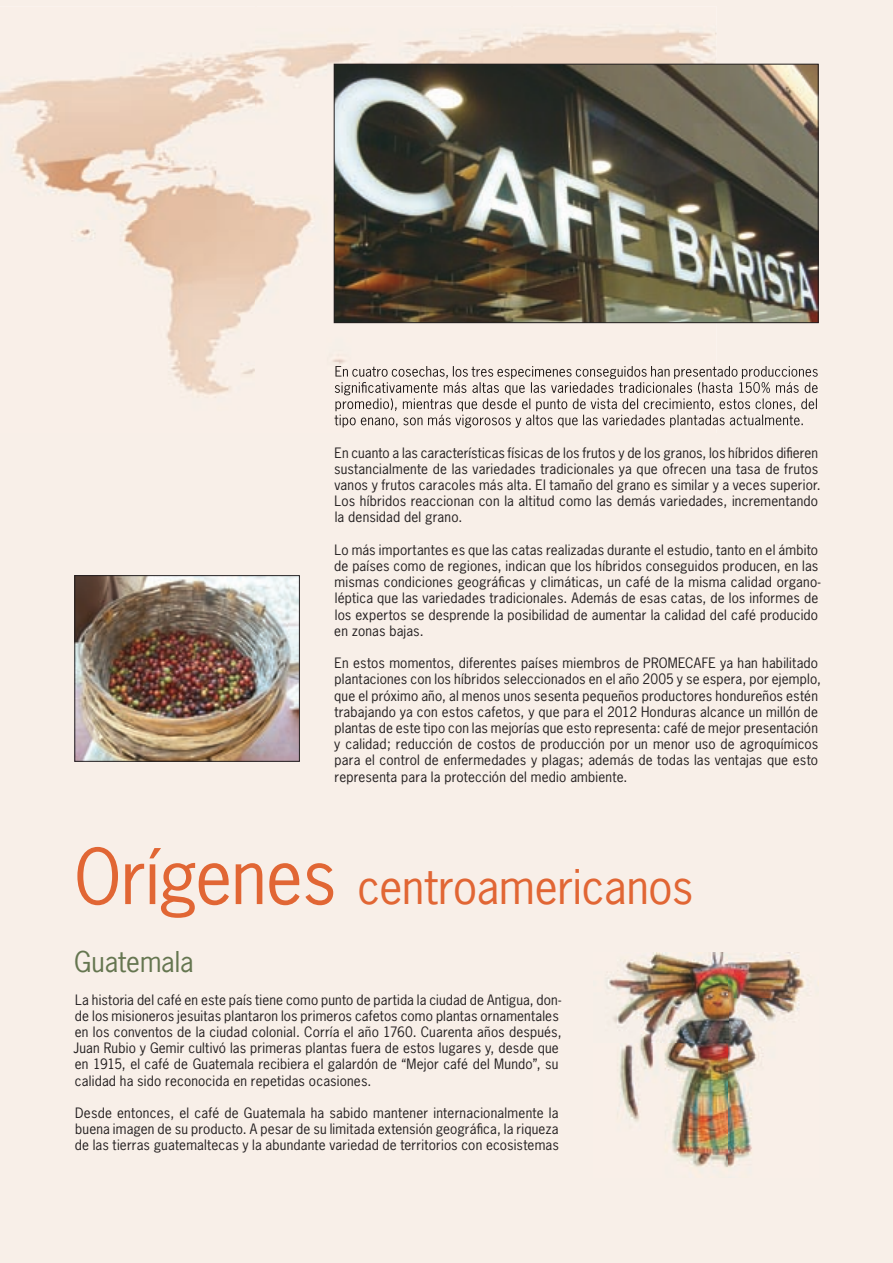
<style>
.page{position:relative;width:893px;height:1263px;background:#f8efe8}
.page>*{position:absolute;margin:0;border:0;box-sizing:border-box;transform-origin:0 0}
.t1{font:45px "News Gothic";letter-spacing:-.005em;color:#e16634}
.t2{font:27px "News Gothic";letter-spacing:-.005em;color:#657650}
.t3{font:13.5px/16.2px "News Gothic";letter-spacing:.015em;color:#231f20}
.s1{font-size:72px}
</style>
<div class="page">
<svg style="left:717px;top:366px;width:101px;height:13px"></svg>
<svg style="left:717px;top:382px;width:101px;height:13px"></svg>
<svg style="left:717px;top:398px;width:101px;height:13px"></svg>
<svg style="left:717px;top:415px;width:86px;height:13px"></svg>
<img style="left:76px;top:577px;width:222px;height:183px">
<div style="left:74px;top:575px;width:226px;height:187px;border:1px solid #231f20"></div>
<img style="left:593px;top:952px;width:226px;height:226px">
<img style="left:0;top:6px;width:717px;height:427px">
<img style="left:335px;top:366px;width:382px;height:13px">
<img style="left:335px;top:382px;width:382px;height:13px">
<img style="left:335px;top:398px;width:382px;height:13px">
<img style="left:334px;top:415px;width:383px;height:13px">
<img style="left:336px;top:66px;width:481px;height:255px">
<div style="left:334px;top:64px;width:485px;height:259px;border:1px solid #231f20"></div>
<p class="t3" style="left:334px;top:444px;width:488px">En cuanto a las características físicas de los frutos y de los granos, los híbridos difieren sustancialmente de las variedades tradicionales ya que ofrecen una tasa de frutos vanos y frutos caracoles más alta. El tamaño del grano es similar y a veces superior.<br>Los híbridos reaccionan con la altitud como las demás variedades, incrementando la densidad del grano.</p>
<p class="t3" style="left:334px;top:541px;width:488px">Lo más importantes es que las catas realizadas durante el estudio, tanto en el ámbito de países como de regiones, indican que los híbridos conseguidos producen, en las mismas condiciones geográficas y climáticas, un café de la misma calidad organo&shy;léptica que las variedades tradicionales. Además de esas catas, de los informes de los expertos se desprende la posibilidad de aumentar la calidad del café producido en zonas bajas.</p>
<p class="t3" style="left:334px;top:655px;width:488px">En estos momentos, diferentes países miembros de PROMECAFE ya han habilitado plantaciones con los híbridos seleccionados en el año 2005 y se espera, por ejemplo, que el próximo año, al menos unos sesenta pequeños productores hondureños estén trabajando ya con estos cafetos, y que para el 2012 Honduras alcance un millón de plantas de este tipo con las mejorías que esto representa: café de mejor presentación y calidad; reducción de costos de producción por un menor uso de agroquímicos para el control de enfermedades y plagas; además de todas las ventajas que esto representa para la protección del medio ambiente.</p>
<h1 class="t1" style="left:74px;top:858px;width:621px"><span class="s1">Orígenes</span> centroamericanos</h1>
<h2 class="t2" style="left:74px;top:944px;width:121px">Guatemala</h2>
<p class="t3" style="left:74px;top:991px;width:490px">La historia del café en este país tiene como punto de partida la ciudad de Antigua, don&shy;de los misioneros jesuitas plantaron los primeros cafetos como plantas ornamentales en los conventos de la ciudad colonial. Corría el año 1760. Cuarenta años después, Juan Rubio y Gemir cultivó las primeras plantas fuera de estos lugares y, desde que en 1915, el café de Guatemala recibiera el galardón de “Mejor café del Mundo”, su calidad ha sido reconocida en repetidas ocasiones.</p>
<p class="t3" style="left:75px;top:1105px;width:485px;text-align:justify">Desde entonces, el café de Guatemala ha sabido mantener internacionalmente la buena imagen de su producto. A pesar de su limitada extensión geográfica, la riqueza de las tierras guatemaltecas y la abundante variedad de territorios con ecosistemas</p>
</div>
